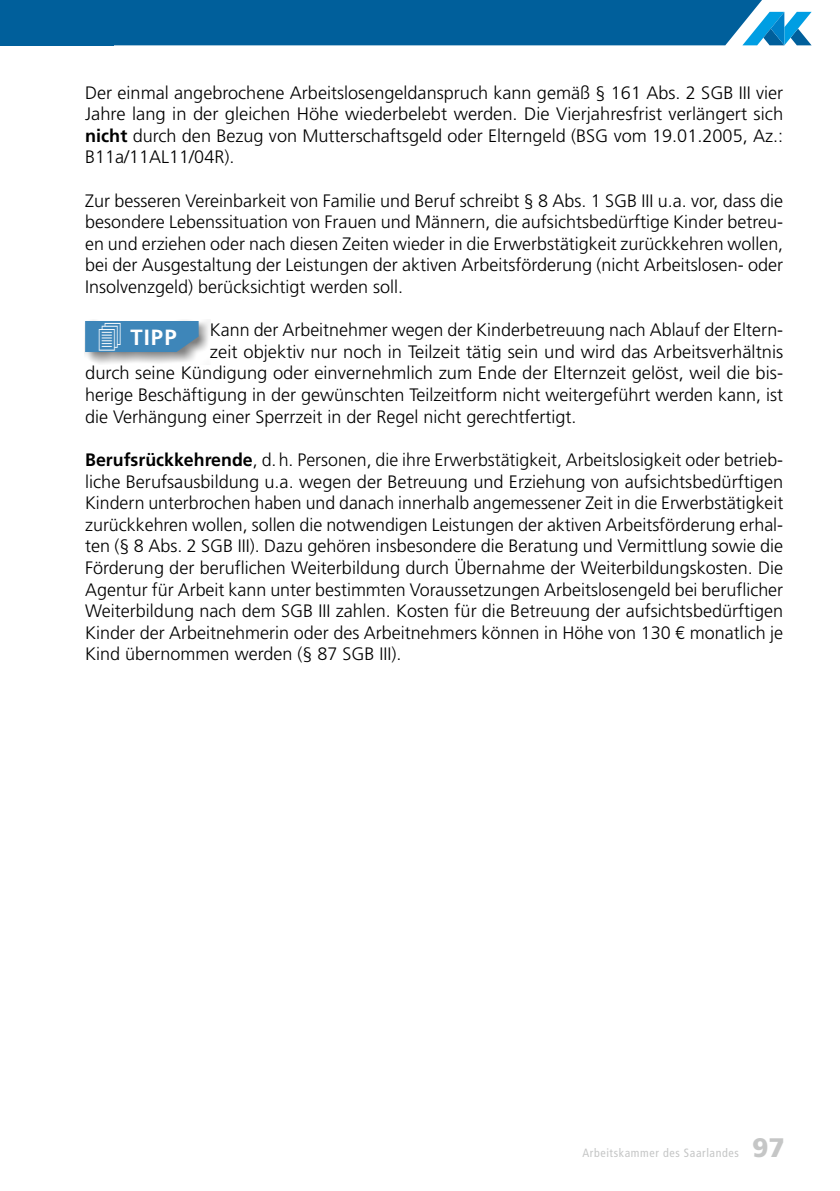
<style>
.page{position:relative;width:840px;height:1191px;background:#fff}
.page>*{position:absolute;margin:0;border:0;box-sizing:border-box;transform-origin:0 0}
.t1{font:900 26.8px "Frutiger";color:#c5c6c6}
.t2{font:700 22px "Frutiger";color:#fff}
.Body_Text{font:300 18px/21.6px "Frutiger";color:#000;text-align:justify}
.t3{font:condensed 12px "Frutiger";letter-spacing:.05em;color:#c5c6c6}
.s1{font-weight:700}
</style>
<div class="page">
<div style="left:1px;top:0;width:113px;height:45px;background:#005f9b"></div>
<svg style="left:114px;top:0;width:697px;height:45px;background:#0d69a2"></svg>
<div style="left:84px;top:319px;width:126px;height:45px;background:#000;opacity:.5"></div>
<div style="left:85px;top:321px;width:113px;height:31px;background:#3e86b9"></div>
<p class="Body_Text" style="left:85px;top:82px;width:699px">Der einmal angebrochene Arbeitslosengeldanspruch kann gemäß § 161 Abs. 2 SGB III vier Jahre lang in der gleichen Höhe wiederbelebt werden. Die Vierjahresfrist verlängert sich <span class="s1">nicht</span> durch den Bezug von Mutterschaftsgeld oder Elterngeld (BSG vom 19.01.2005, Az.:<br>B11a/11AL11/04R).</p>
<p class="Body_Text" style="left:85px;top:190px;width:699px">Zur besseren Vereinbarkeit von Familie und Beruf schreibt § 8 Abs. 1 SGB III u.a. vor, dass die besondere Lebenssituation von Frauen und Männern, die aufsichtsbedürftige Kinder betreu&shy;en und erziehen oder nach diesen Zeiten wieder in die Erwerbstätigkeit zurückkehren wollen, bei der Ausgestaltung der Leistungen der aktiven Arbeitsförderung (nicht Arbeitslosen- oder Insolvenzgeld) berücksichtigt werden soll.</p>
<p class="Body_Text" style="left:210px;top:319px;width:574px">Kann der Arbeitnehmer wegen der Kinderbetreuung nach Ablauf der Eltern-</p>
<p class="Body_Text" style="left:210px;top:341px;width:574px">zeit objektiv nur noch in Teilzeit tätig sein und wird das Arbeitsverhältnis</p>
<p class="Body_Text" style="left:85px;top:363px;width:699px">durch seine Kündigung oder einvernehmlich zum Ende der Elternzeit gelöst, weil die bis-</p>
<p class="Body_Text" style="left:85px;top:384px;width:699px">herige Beschäftigung in der gewünschten Teilzeitform nicht weitergeführt werden kann, ist</p>
<p class="Body_Text" style="left:85px;top:406px;width:492px">die Verhängung einer Sperrzeit in der Regel nicht gerechtfertigt.</p>
<p class="Body_Text" style="left:85px;top:449px;width:699px"><span class="s1">Berufsrückkehrende</span>, d.h. Personen, die ihre Erwerbstätigkeit, Arbeitslosigkeit oder betrieb&shy;liche Berufsausbildung u.a. wegen der Betreuung und Erziehung von aufsichtsbedürftigen Kindern unterbrochen haben und danach innerhalb angemessener Zeit in die Erwerbstätigkeit zurückkehren wollen, sollen die notwendigen Leistungen der aktiven Arbeitsförderung erhal&shy;ten (§ 8 Abs. 2 SGB III). Dazu gehören insbesondere die Beratung und Vermittlung sowie die Förderung der beruflichen Weiterbildung durch Übernahme der Weiterbildungskosten. Die Agentur für Arbeit kann unter bestimmten Voraussetzungen Arbeitslosengeld bei beruflicher Weiterbildung nach dem SGB III zahlen. Kosten für die Betreuung der aufsichtsbedürftigen Kinder der Arbeitnehmerin oder des Arbeitnehmers können in Höhe von 130 € monatlich je Kind übernommen werden (§ 87 SGB III).</p>
<p class="t2" style="left:96px;top:324px;width:82px">✔ TIPP</p>
<p class="t3" style="left:582px;top:1145px;width:158px">Arbeitskammer des Saarlandes</p>
<h1 class="t1" style="left:751px;top:1131px;width:34px">97</h1>
</div>
